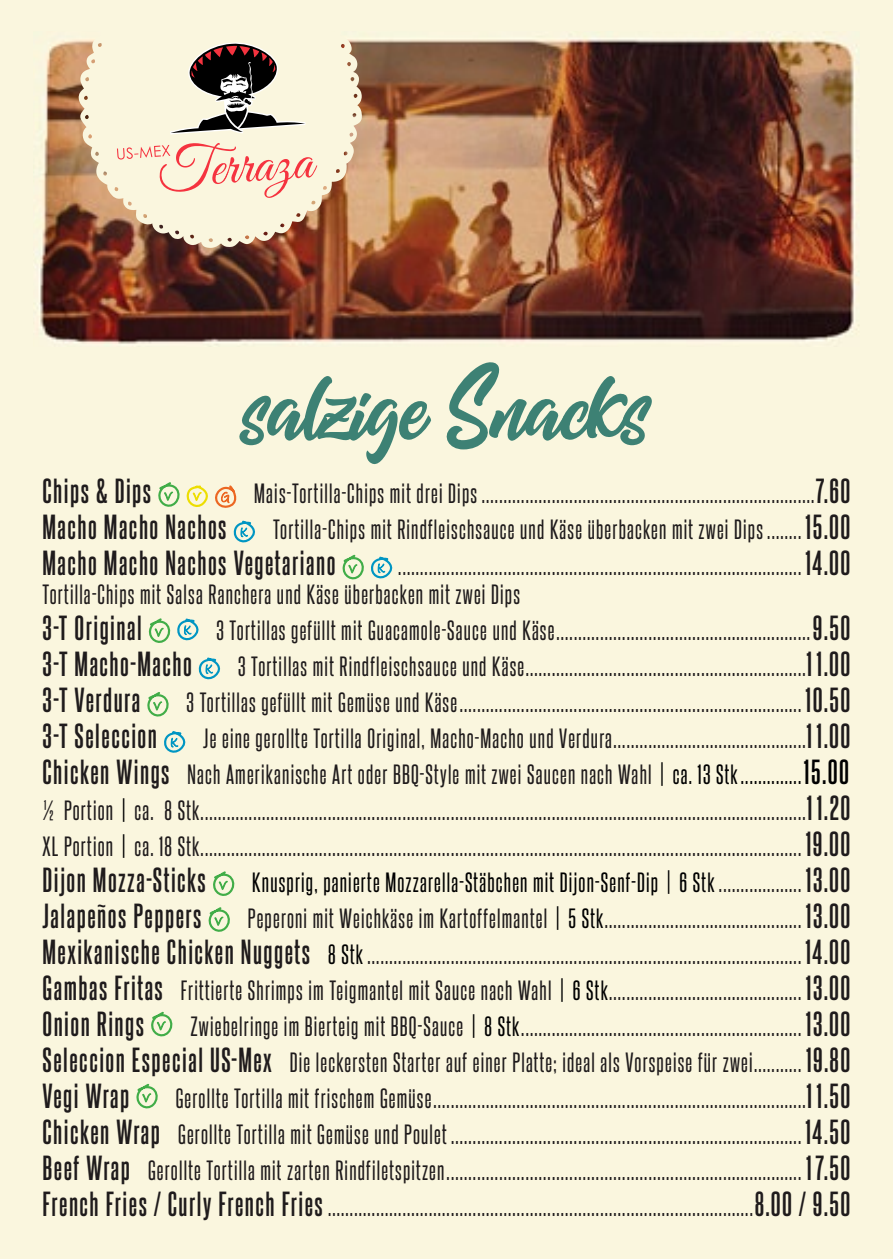
<style>
.page{position:relative;width:893px;height:1259px;background:#faf6de}
.page>*{position:absolute;margin:0;border:0;box-sizing:border-box;transform-origin:0 0}
.t1{font:75px "Mishaland";color:#3d8174}
.t2{font:700 30px "Steelfish Rg";letter-spacing:.05em;color:#1f1b1c}
.t3{font:24px/36px "Steelfish Rg";letter-spacing:.05em;color:#1f1b1c;text-align:justify}
.t4{font:24px "Steelfish Rg";letter-spacing:.05em;color:#000}
.s1{font-weight:700;font-size:30px}
.s2{color:#000}
.s3{font-weight:700;font-size:30px;color:#000}
.s4{color:#1f1b1c}
.s5{font-weight:700;font-size:30px;color:#1f1b1c}
</style>
<div class="page">
<img style="left:35px;top:37px;width:824px;height:308px">
<svg style="left:78px;top:37px;width:284px;height:211px"></svg>
<svg style="left:117px;top:142px;width:201px;height:57px"></svg>
<svg style="left:296px;top:211px;width:35px;height:2px"></svg>
<svg style="left:167px;top:42px;width:162px;height:94px"></svg>
<svg style="left:158px;top:482px;width:79px;height:26px"></svg>
<svg style="left:233px;top:520px;width:22px;height:23px"></svg>
<svg style="left:342px;top:554px;width:51px;height:26px"></svg>
<svg style="left:148px;top:618px;width:51px;height:25px"></svg>
<svg style="left:198px;top:657px;width:23px;height:23px"></svg>
<svg style="left:147px;top:692px;width:22px;height:25px"></svg>
<svg style="left:164px;top:731px;width:22px;height:22px"></svg>
<svg style="left:208px;top:871px;width:27px;height:61px"></svg>
<svg style="left:151px;top:1011px;width:22px;height:26px"></svg>
<svg style="left:136px;top:1083px;width:22px;height:26px"></svg>
<h1 class="t1" style="left:242px;top:342px;width:410px">salzige Snacks</h1>
<p class="t2" style="left:43px;top:470px;width:110px">Chips &amp; Dips</p>
<p class="t3" style="left:254px;top:475px;width:598px">Mais-Tortilla-Chips mit drei Dips ............................................................................<span class="s1">7.60</span></p>
<p class="t2" style="left:43px;top:506px;width:186px">Macho Macho Nachos</p>
<p class="t3" style="left:273px;top:511px;width:579px">Tortilla-Chips mit Rindfleischsauce und Käse überbacken mit zwei Dips ........ <span class="s1">15.00</span></p>
<p class="t2" style="left:43px;top:542px;width:294px">Macho Macho Nachos Vegetariano</p>
<p class="t3" style="left:43px;top:550px;width:809px;line-height:28.8px;text-indent:356px">............................................................................................ <span class="s1">14.00<br></span>Tortilla-Chips mit Salsa Ranchera und Käse überbacken mit zwei Dips</p>
<p class="t2" style="left:43px;top:606px;width:101px">3-T Original</p>
<p class="t3" style="left:216px;top:612px;width:635px">3 Tortillas gefüllt mit Guacamole-Sauce und Käse..........................................................<span class="s1">9.50</span></p>
<p class="t2" style="left:43px;top:642px;width:151px">3-T Macho-Macho</p>
<p class="t3" style="left:238px;top:648px;width:614px">3 Tortillas mit Rindfleischsauce und Käse................................................................<span class="s1">11.00</span></p>
<p class="t2" style="left:43px;top:678px;width:99px">3-T Verdura</p>
<p class="t3" style="left:187px;top:684px;width:665px">3 Tortillas gefüllt mit Gemüse und Käse.............................................................................. <span class="s1">10.50</span></p>
<p class="t2" style="left:43px;top:714px;width:116px">3-T Seleccion</p>
<p class="t3" style="left:43px;top:720px;width:809px;text-indent:161px">Je eine gerollte Tortilla Original, Macho-Macho und Verdura............................................<span class="s1">11.00<br>Chicken Wings</span> Nach Amerikanische Art oder BBQ-Style mit zwei Saucen nach Wahl <span class="s2">| ca. 13 Stk..............</span><span class="s3">15.00 </span>½ Portion <span class="s2">|</span> ca. 8 Stk..........................................................................................................................................<span class="s1">11.20<br></span>XL Portion <span class="s2">|</span> ca. 18 Stk......................................................................................................................................... <span class="s1">19.00</span></p>
<p class="t2" style="left:43px;top:858px;width:165px">Dijon Mozza-Sticks</p>
<p class="t4" style="left:252px;top:868px;width:600px">Knusprig, panierte Mozzarella-Stäbchen mit Dijon-Senf-Dip | 6 Stk <span class="s4">...................</span> <span class="s5">13.00</span></p>
<p class="t2" style="left:43px;top:894px;width:161px">Jalapeños Peppers</p>
<p class="t3" style="left:43px;top:900px;width:809px;text-indent:205px">Peperoni mit Weichkäse im Kartoffelmantel <span class="s2">| 5 Stk</span>............................................. <span class="s1">13.00<br>Mexikanische Chicken Nuggets</span> <span class="s2">8 Stk</span> ................................................................................................... <span class="s1">14.00<br>Gambas Fritas</span> Frittierte Shrimps im Teigmantel mit Sauce nach Wahl <span class="s2">| 6 Stk</span>............................................ <span class="s1">13.00</span></p>
<p class="t2" style="left:43px;top:1002px;width:103px">Onion Rings</p>
<p class="t3" style="left:43px;top:1008px;width:809px;text-align:right">Zwiebelringe im Bierteig mit BBQ-Sauce <span class="s2">| 8 Stk</span>................................................................ <span class="s1">13.00<br>Seleccion Especial US-Mex</span> Die leckersten Starter auf einer Platte; ideal als Vorspeise für zwei........... <span class="s1">19.80</span></p>
<p class="t2" style="left:43px;top:1074px;width:88px">Vegi Wrap</p>
<p class="t3" style="left:43px;top:1080px;width:809px;text-indent:133px">Gerollte Tortilla mit frischem Gemüse.....................................................................................<span class="s1">11.50<br>Chicken Wrap</span> Gerollte Tortilla mit Gemüse und Poulet ................................................................................ <span class="s1">14.50<br>Beef Wrap</span> Gerollte Tortilla mit zarten Rindfiletspitzen................................................................................. <span class="s1">17.50<br>French Fries / Curly French Fries</span> .................................................................................................<span class="s1">8.00 / 9.50</span></p>
</div>
